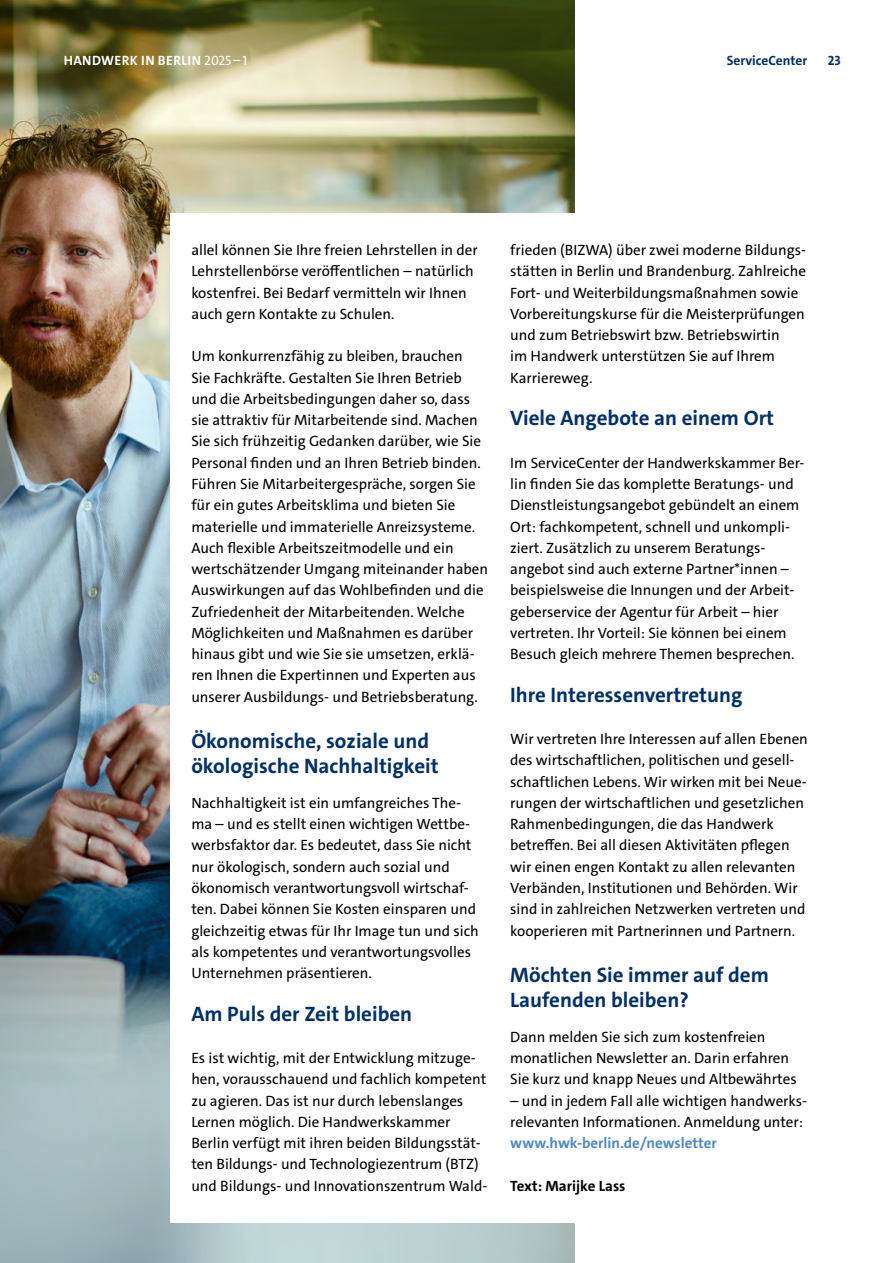
<style>
.page{position:relative;width:893px;height:1263px;background:#fff}
.page>*{position:absolute;margin:0;border:0;box-sizing:border-box;transform-origin:0 0}
._2020_Copy{font:700 21px/25.2px "The Sans C4 s";color:#00306c}
._2020_Copy-2{font:15px/21.3px "The Sans C4 s";color:#000}
._2020_Copy-3{font:700 15px "The Sans C4 s";color:#4d8bc6}
._2020_Copy-4{font:700 15px "The Sans C4 s";color:#000}
._2020_Lead_In_und_Zwischenüberschrift{font:700 13.5px "The Sans C4 s";letter-spacing:.025em;color:#fff}
._2020_Lead_In_und_Zwischenüberschrift-2{font:700 13.5px "The Sans C4 s";color:#00306c}
.s1{font-weight:400}
</style>
<div class="page">
<img style="left:0;top:0;width:574px;height:1263px">
<div style="left:170px;top:213px;width:436px;height:1009px;background:#fff"></div>
<p class="_2020_Lead_In_und_Zwischenüberschrift" style="left:64px;top:52px;width:185px">HANDWERK IN BERLIN <span class="s1">2025–1</span></p>
<p class="_2020_Lead_In_und_Zwischenüberschrift-2" style="left:727px;top:52px;width:82px">ServiceCenter</p>
<p class="_2020_Lead_In_und_Zwischenüberschrift-2" style="left:828px;top:52px;width:15px">23</p>
<p class="_2020_Copy-2" style="left:191px;top:240px;width:288px">allel können Sie Ihre freien Lehrstellen in der Lehrstellenbörse veröffentlichen – natürlich kostenfrei. Bei Bedarf vermitteln wir Ihnen auch gern Kontakte zu Schulen.</p>
<p class="_2020_Copy-2" style="left:191px;top:346px;width:298px">Um konkurrenzfähig zu bleiben, brauchen<br>Sie Fachkräfte. Gestalten Sie Ihren Betrieb und die Arbeitsbedingungen daher so, dass sie attraktiv für Mitarbeitende sind. Machen Sie sich frühzeitig Gedanken darüber, wie Sie Personal finden und an Ihren Betrieb binden.<br>Führen Sie Mitarbeitergespräche, sorgen Sie für ein gutes Arbeitsklima und bieten Sie materielle und immaterielle Anreizsysteme.<br>Auch flexible Arbeitszeitmodelle und ein wertschätzender Umgang miteinander haben Auswirkungen auf das Wohlbefinden und die Zufriedenheit der Mitarbeitenden. Welche Möglichkeiten und Maßnahmen es darüber hinaus gibt und wie Sie sie umsetzen, erklä&shy;ren Ihnen die Expertinnen und Experten aus unserer Ausbildungs- und Betriebsberatung.</p>
<p class="_2020_Copy" style="left:191px;top:729px;width:239px">Ökonomische, soziale und</p>
<p class="_2020_Copy" style="left:191px;top:754px;width:249px">ökologische Nachhaltigkeit</p>
<p class="_2020_Copy-2" style="left:191px;top:792px;width:289px">Nachhaltigkeit ist ein umfangreiches The&shy;ma – und es stellt einen wichtigen Wettbe&shy;werbsfaktor dar. Es bedeutet, dass Sie nicht nur ökologisch, sondern auch sozial und ökonomisch verantwortungsvoll wirtschaf&shy;ten. Dabei können Sie Kosten einsparen und gleichzeitig etwas für Ihr Image tun und sich als kompetentes und verantwortungsvolles Unternehmen präsentieren.</p>
<p class="_2020_Copy" style="left:191px;top:1001px;width:222px">Am Puls der Zeit bleiben</p>
<p class="_2020_Copy-2" style="left:191px;top:1047px;width:296px">Es ist wichtig, mit der Entwicklung mitzuge&shy;hen, vorausschauend und fachlich kompetent zu agieren. Das ist nur durch lebenslanges Lernen möglich. Die Handwerkskammer</p>
<p class="_2020_Copy-2" style="left:191px;top:1132px;width:297px">Berlin verfügt mit ihren beiden Bildungsstät&shy;ten Bildungs- und Technologiezentrum (BTZ) und Bildungs- und Innovationszentrum Wald-</p>
<p class="_2020_Copy-2" style="left:510px;top:239px;width:297px">frieden (BIZWA) über zwei moderne Bildungs&shy;stätten in Berlin und Brandenburg. Zahlreiche Fort- und Weiterbildungsmaßnahmen sowie Vorbereitungskurse für die Meisterprüfungen und zum Betriebswirt bzw. Betriebswirtin<br>im Handwerk unterstützen Sie auf Ihrem Karriereweg.</p>
<p class="_2020_Copy" style="left:510px;top:406px;width:265px">Viele Angebote an einem Ort</p>
<p class="_2020_Copy-2" style="left:510px;top:452px;width:296px">Im ServiceCenter der Handwerkskammer Ber&shy;lin finden Sie das komplette Beratungs- und Dienstleistungsangebot gebündelt an einem Ort: fachkompetent, schnell und unkompli&shy;ziert. Zusätzlich zu unserem Beratungs&shy;angebot sind auch externe Partner*innen – beispielsweise die Innungen und der Arbeit&shy;geberservice der Agentur für Arbeit – hier vertreten. Ihr Vorteil: Sie können bei einem Besuch gleich mehrere Themen besprechen.</p>
<p class="_2020_Copy" style="left:510px;top:682px;width:234px">Ihre Interessenvertretung</p>
<p class="_2020_Copy-2" style="left:510px;top:728px;width:299px">Wir vertreten Ihre Interessen auf allen Ebenen des wirtschaftlichen, politischen und gesell&shy;schaftlichen Lebens. Wir wirken mit bei Neue&shy;rungen der wirtschaftlichen und gesetzlichen Rahmenbedingungen, die das Handwerk betreffen. Bei all diesen Aktivitäten pflegen wir einen engen Kontakt zu allen relevanten Verbänden, Institutionen und Behörden. Wir sind in zahlreichen Netzwerken vertreten und kooperieren mit Partnerinnen und Partnern.</p>
<p class="_2020_Copy" style="left:510px;top:962px;width:260px">Möchten Sie immer auf dem<br>Laufenden bleiben?</p>
<p class="_2020_Copy-2" style="left:510px;top:1026px;width:288px">Dann melden Sie sich zum kostenfreien monatlichen Newsletter an. Darin erfahren<br>Sie kurz und knapp Neues und Altbewährtes</p>
<p class="_2020_Copy-2" style="left:510px;top:1090px;width:298px">– und in jedem Fall alle wichtigen handwerks&shy;relevanten Informationen. Anmeldung unter:</p>
<p class="_2020_Copy-3" style="left:510px;top:1133px;width:208px">www.hwk-berlin.de/newsletter</p>
<p class="_2020_Copy-4" style="left:510px;top:1176px;width:117px">Text: Marijke Lass</p>
</div>
